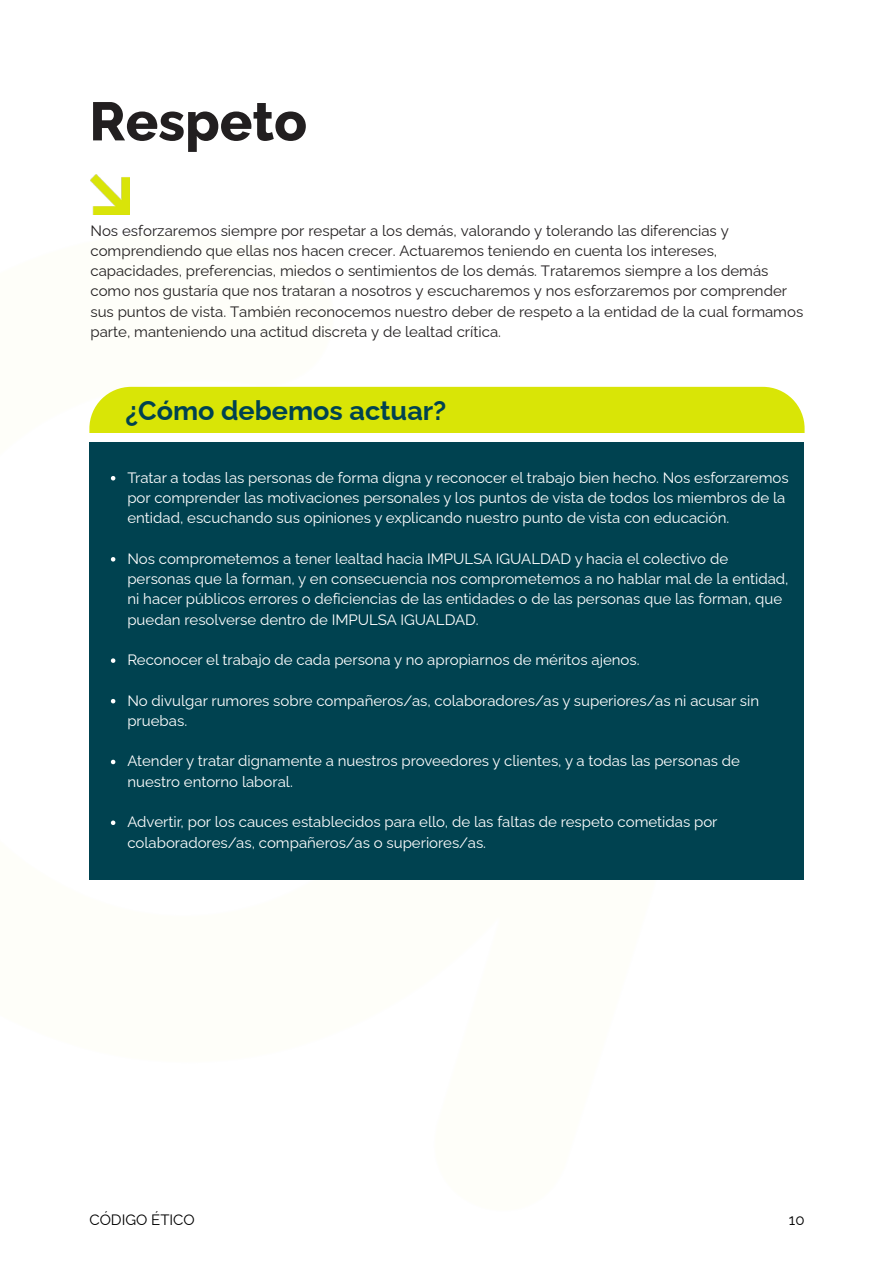
<style>
.page{position:relative;width:894px;height:1264px;background:#fff}
.page>*{position:absolute;margin:0;border:0;box-sizing:border-box;transform-origin:0 0}
.t1{font:800 54px "Raleway";color:#221f20}
.t2{font:700 27px "Raleway";color:#004250}
.t3{font:15px/20.2px "Raleway";color:#fff}
.t4{font:15px/20.2px "Raleway";color:#221f20}
.t5{font:15px "Raleway";color:#000}
</style>
<div class="page">
<img style="left:90px;top:175px;width:40px;height:39px">
<div style="left:89px;top:387px;width:715px;height:46px;background:#d9e506"></div>
<div style="left:89px;top:443px;width:714px;height:437px;background:#004250"></div>
<svg style="left:111px;top:476px;width:4px;height:4px"></svg>
<svg style="left:111px;top:557px;width:4px;height:4px"></svg>
<svg style="left:111px;top:658px;width:4px;height:5px"></svg>
<svg style="left:111px;top:699px;width:4px;height:4px"></svg>
<svg style="left:111px;top:759px;width:4px;height:5px"></svg>
<svg style="left:111px;top:820px;width:4px;height:5px"></svg>
<h1 class="t1" style="left:89px;top:90px;width:219px">Respeto</h1>
<p class="t4" style="left:90px;top:220px;width:714px">Nos esforzaremos siempre por respetar a los demás, valorando y tolerando las diferencias y comprendiendo que ellas nos hacen crecer. Actuaremos teniendo en cuenta los intereses, capacidades, preferencias, miedos o sentimientos de los demás. Trataremos siempre a los demás como nos gustaría que nos trataran a nosotros y escucharemos y nos esforzaremos por comprender sus puntos de vista. También reconocemos nuestro deber de respeto a la entidad de la cual formamos parte, manteniendo una actitud discreta y de lealtad crítica.</p>
<h2 class="t2" style="left:126px;top:394px;width:322px">¿Cómo debemos actuar?</h2>
<p class="t3" style="left:127px;top:467px;width:662px">Tratar a todas las personas de forma digna y reconocer el trabajo bien hecho. Nos esforzaremos por comprender las motivaciones personales y los puntos de vista de todos los miembros de la entidad, escuchando sus opiniones y explicando nuestro punto de vista con educación.</p>
<p class="t3" style="left:127px;top:548px;width:662px">Nos comprometemos a tener lealtad hacia IMPULSA IGUALDAD y hacia el colectivo de personas que la forman, y en consecuencia nos comprometemos a no hablar mal de la entidad, ni hacer públicos errores o deficiencias de las entidades o de las personas que las forman, que puedan resolverse dentro de IMPULSA IGUALDAD.</p>
<p class="t3" style="left:127px;top:649px;width:513px">Reconocer el trabajo de cada persona y no apropiarnos de méritos ajenos.</p>
<p class="t3" style="left:127px;top:690px;width:633px">No divulgar rumores sobre compañeros/as, colaboradores/as y superiores/as ni acusar sin pruebas.</p>
<p class="t3" style="left:127px;top:751px;width:614px">Atender y tratar dignamente a nuestros proveedores y clientes, y a todas las personas de nuestro entorno laboral.</p>
<p class="t3" style="left:127px;top:811px;width:591px">Advertir, por los cauces establecidos para ello, de las faltas de respeto cometidas por colaboradores/as, compañeros/as o superiores/as.</p>
<p class="t5" style="left:89px;top:1210px;width:107px">CÓDIGO ÉTICO</p>
<p class="t5" style="left:788px;top:1210px;width:17px">10</p>
</div>
